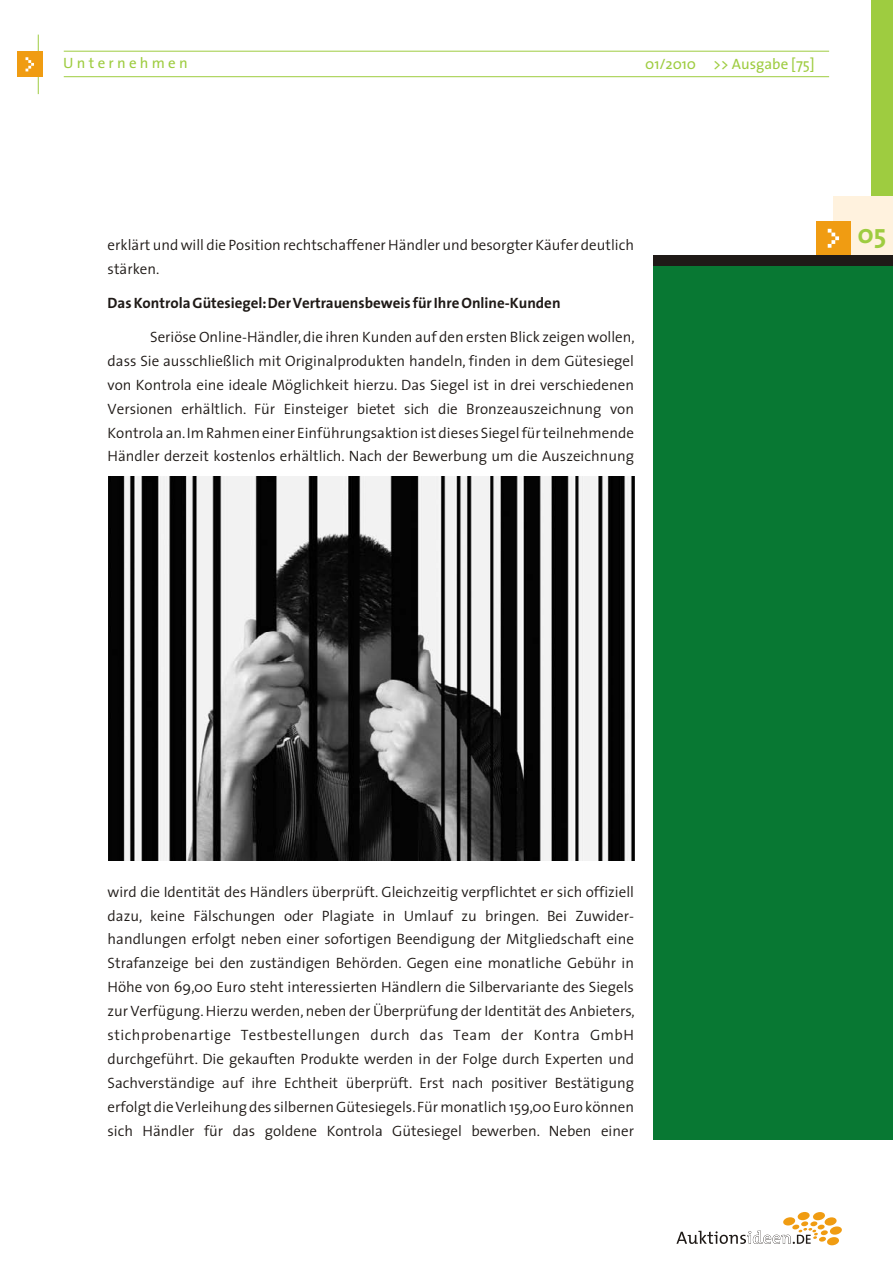
<style>
.page{position:relative;width:894px;height:1263px;background:#fff}
.page>*{position:absolute;margin:0;border:0;box-sizing:border-box;transform-origin:0 0}
.t1{font:27px "The Sans 7 Bold Plain";color:#9ecc40}
.t2{font:300 15px/23.9px "The Sans 4";color:#1f1a17;text-align:justify}
.t3{font:15px "The Sans 7 Bold Plain";color:#1f1a17}
.t4{font:15px "The Sans 5";color:#9ecc40}
.t5{font:15px "The Sans 5";letter-spacing:.22em;color:#9ecc40}
</style>
<div class="page">
<div style="left:872px;top:0;width:21px;height:253px;background:#9ecc40"></div>
<hr style="left:64px;top:76px;width:765px;height:1px;background:#9ecc40">
<hr style="left:64px;top:51px;width:765px;height:1px;background:#9ecc40">
<hr style="left:38px;top:35px;width:1px;height:59px;background:#9ecc40">
<div style="left:17px;top:52px;width:26px;height:25px;background:#f09c12"></div>
<svg style="left:26px;top:57px;width:8px;height:14px"></svg>
<div style="left:833px;top:196px;width:60px;height:59px;background:#fff2de"></div>
<div style="left:816px;top:221px;width:34px;height:34px;background:#f09c12"></div>
<svg style="left:828px;top:229px;width:11px;height:19px"></svg>
<svg style="left:676px;top:1212px;width:166px;height:33px"></svg>
<div style="left:652px;top:1129px;width:241px;height:11px;background:#087833"></div>
<div style="left:648px;top:149px;width:5px;height:1114px;background:#fff"></div>
<div style="left:653px;top:261px;width:240px;height:878px;background:#087833"></div>
<div style="left:653px;top:255px;width:240px;height:11px;background:#1f1a17"></div>
<img style="left:108px;top:476px;width:526px;height:384px">
<p class="t5" style="left:63px;top:54px;width:126px">Unternehmen</p>
<p class="t4" style="left:645px;top:55px;width:171px">01/2010 &gt;&gt; Ausgabe [75]</p>
<p class="t2" style="left:108px;top:233px;width:528px">erklärt und will die Position rechtschaffener Händler und besorgter Käufer deutlich stärken.</p>
<p class="t3" style="left:108px;top:294px;width:455px">Das Kontrola Gütesiegel: Der Vertrauensbeweis für Ihre Online-Kunden</p>
<p class="t2" style="left:108px;top:325px;width:529px;text-indent:43px">Seriöse Online-Händler, die ihren Kunden auf den ersten Blick zeigen wollen, dass Sie ausschließlich mit Originalprodukten handeln, finden in dem Gütesiegel von Kontrola eine ideale Möglichkeit hierzu. Das Siegel ist in drei verschiedenen Versionen erhältlich. Für Einsteiger bietet sich die Bronzeauszeichnung von Kontrola an. Im Rahmen einer Einführungsaktion ist dieses Siegel für teilnehmende Händler derzeit kostenlos erhältlich. Nach der Bewerbung um die Auszeichnung</p>
<h1 class="t1" style="left:858px;top:217px;width:30px">05</h1>
<p class="t2" style="left:108px;top:880px;width:529px">wird die Identität des Händlers überprüft. Gleichzeitig verpflichtet er sich offiziell dazu, keine Fälschungen oder Plagiate in Umlauf zu bringen. Bei Zuwider&shy;handlungen erfolgt neben einer sofortigen Beendigung der Mitgliedschaft eine Strafanzeige bei den zuständigen Behörden. Gegen eine monatliche Gebühr in Höhe von 69,00 Euro steht interessierten Händlern die Silbervariante des Siegels zur Verfügung. Hierzu werden, neben der Überprüfung der Identität des Anbieters, stichprobenartige Testbestellungen durch das Team der Kontra GmbH durchgeführt. Die gekauften Produkte werden in der Folge durch Experten und Sachverständige auf ihre Echtheit überprüft. Erst nach positiver Bestätigung erfolgt die Verleihung des silbernen Gütesiegels. Für monatlich 159,00 Euro können sich Händler für das goldene Kontrola Gütesiegel bewerben. Neben einer</p>
</div>
